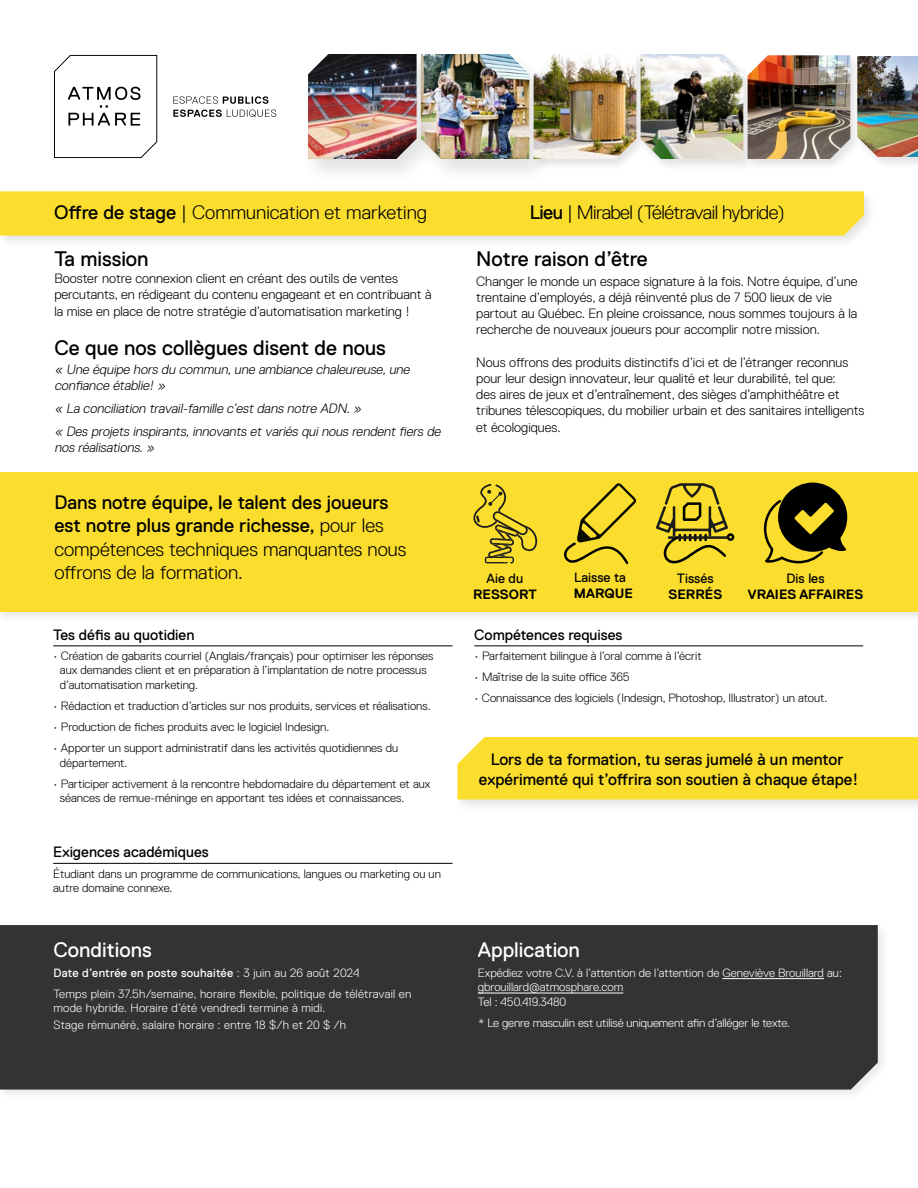
<style>
.page{position:relative;width:918px;height:1188px;background:#fff}
.page>*{position:absolute;margin:0;border:0;box-sizing:border-box;transform-origin:0 0}
.t1{font:21px "Replica Pro";color:#000}
.t2{font:21px "Replica Pro";color:#fff}
.t3{font:300 19.5px/23.4px "Replica Pro";color:#000}
.t4{font:300 19.5px "Replica Pro";letter-spacing:-.03em;color:#000}
.t5{font:16.5px/19.8px "Replica Pro";color:#000;text-align:center}
.t6{font:15px "Replica Pro";color:#000}
.t7{font:300 13.5px/16.2px "Replica Pro";color:#000}
.t8{font:italic 300 13.5px/16.2px "Replica Pro";color:#000}
.t9{font:13.5px/16.2px "Replica Pro";color:#000}
.t10{font:700 13.5px "Replica Pro";color:#000}
.t11{font:300 12px/14.4px "Replica Pro";color:#000}
.t12{font:300 12px/14.4px "Replica Pro";color:#fff}
.t13{font:300 12px/14.4px "Replica Pro";letter-spacing:.02em;color:#fff}
.t14{font:12px "Replica Pro";letter-spacing:.02em;color:#fff}
.s1{font-weight:400}
.s2{font-weight:300}
.s3{font-weight:700}
</style>
<div class="page">
<div style="left:0;top:469px;width:918px;height:154px;background:#000;opacity:.1"></div>
<div style="left:0;top:472px;width:918px;height:140px;background:#fbde2d"></div>
<div style="left:0;top:189px;width:876px;height:59px;background:#000;opacity:.1"></div>
<div style="left:0;top:191px;width:864px;height:45px;background:#fbde2d"></div>
<svg style="left:473px;top:484px;width:65px;height:79px"></svg>
<svg style="left:564px;top:483px;width:73px;height:81px"></svg>
<svg style="left:656px;top:483px;width:78px;height:80px"></svg>
<svg style="left:764px;top:483px;width:83px;height:81px"></svg>
<hr style="left:53px;top:646px;width:400px;height:1px;background:#000">
<hr style="left:53px;top:863px;width:400px;height:1px;background:#000">
<svg style="left:54px;top:55px;width:103px;height:103px"></svg>
<svg style="left:173px;top:96px;width:96px;height:8px"></svg>
<svg style="left:173px;top:110px;width:103px;height:7px"></svg>
<div style="left:638px;top:52px;width:117px;height:120px;background:#000;opacity:.11"></div>
<img style="left:648px;top:54px;width:95px;height:105px">
<div style="left:414px;top:50px;width:138px;height:134px;background:#000;opacity:.11"></div>
<img style="left:439px;top:54px;width:90px;height:105px">
<div style="left:531px;top:53px;width:117px;height:118px;background:#000;opacity:.11"></div>
<img style="left:534px;top:54px;width:102px;height:105px">
<div style="left:301px;top:50px;width:138px;height:134px;background:#000;opacity:.11"></div>
<img style="left:308px;top:54px;width:109px;height:105px">
<div style="left:745px;top:54px;width:117px;height:117px;background:#000;opacity:.11"></div>
<img style="left:748px;top:55px;width:102px;height:104px">
<div style="left:854px;top:54px;width:64px;height:115px;background:#000;opacity:.11"></div>
<img style="left:857px;top:56px;width:61px;height:101px">
<hr style="left:474px;top:646px;width:389px;height:1px;background:#000">
<div style="left:455px;top:735px;width:463px;height:78px;background:#000;opacity:.1"></div>
<div style="left:457px;top:737px;width:461px;height:63px;background:#fbde2d"></div>
<div style="left:0;top:923px;width:890px;height:178px;background:#f8f8f8"></div>
<div style="left:0;top:925px;width:878px;height:165px;background:#333"></div>
<hr style="left:722px;top:978px;width:102px;height:1px;background:#fff">
<hr style="left:478px;top:993px;width:145px;height:1px;background:#fff">
<p class="t3" style="left:54px;top:200px;width:375px"><span class="s1">Offre de stage</span> | Communication et marketing</p>
<p class="t4" style="left:530px;top:201px;width:256px"><span class="s1">Lieu</span> | Mirabel (Télétravail hybride)</p>
<p class="t1" style="left:54px;top:247px;width:96px">Ta mission</p>
<p class="t7" style="left:54px;top:270px;width:379px">Booster notre connexion client en créant des outils de ventes percutants, en rédigeant du contenu engageant et en contribuant à la mise en place de notre stratégie d’automatisation marketing !</p>
<p class="t1" style="left:54px;top:336px;width:333px">Ce que nos collègues disent de nous</p>
<p class="t8" style="left:54px;top:361px;width:359px">« Une équipe hors du commun,une ambiance chaleureuse,une confiance établie! »</p>
<p class="t8" style="left:54px;top:400px;width:311px">« La conciliation travail-famille c’est dans notre ADN.»</p>
<p class="t8" style="left:54px;top:423px;width:390px">« Des projets inspirants,innovants et variés qui nous rendent fiers de nos réalisations.»</p>
<p class="t3" style="left:54px;top:491px;width:353px"><span class="s1">Dans notre équipe, le talent des joueurs est notre plus grande richesse,</span> pour les compétences techniques manquantes nous offrons de la formation.</p>
<p class="t6" style="left:53px;top:626px;width:143px">Tes défis au quotidien</p>
<p class="t11" style="left:60px;top:649px;width:375px;text-indent:-7px">• Création de gabarits courriel (Anglais/français) pour optimiser les réponses aux demandes client et en préparation à l’implantation de notre processus d’automatisation marketing.</p>
<p class="t11" style="left:53px;top:699px;width:379px">• Rédaction et traduction d’articles sur nos produits, services et réalisations.</p>
<p class="t11" style="left:53px;top:720px;width:278px">• Production de fiches produits avec le logiciel Indesign.</p>
<p class="t11" style="left:60px;top:741px;width:340px;text-indent:-7px">• Apporter un support administratif dans les activités quotidiennes du département.</p>
<p class="t11" style="left:60px;top:777px;width:372px;text-indent:-7px">• Participer activement à la rencontre hebdomadaire du département et aux séances de remue-méninge en apportant tes idées et connaissances.</p>
<p class="t6" style="left:53px;top:844px;width:157px">Exigences académiques</p>
<p class="t11" style="left:53px;top:866px;width:389px">Étudiant dans un programme de communications, langues ou marketing ou un autre domaine connexe.</p>
<p class="t2" style="left:53px;top:938px;width:100px">Conditions</p>
<p class="t14" style="left:53px;top:966px;width:308px">Date d’entrée en poste souhaitée <span class="s2">: 3 juin au 26 août 2024</span></p>
<p class="t13" style="left:53px;top:987px;width:359px">Temps plein 37.5h/semaine, horaire flexible, politique de télétravail en mode hybride. Horaire d’été vendredi termine à midi.</p>
<p class="t13" style="left:53px;top:1018px;width:294px">Stage rémunéré, salaire horaire : entre 18 $/h et 20 $ /h</p>
<p class="t1" style="left:476px;top:247px;width:173px">Notre raison d’être</p>
<p class="t7" style="left:476px;top:273px;width:383px">Changer le monde un espace signature à la fois. Notre équipe, d’une trentaine d’employés, a déjà réinventé plus de 7 500 lieux de vie partout au Québec. En pleine croissance, nous sommes toujours à la recherche de nouveaux joueurs pour accomplir notre mission.</p>
<p class="t7" style="left:476px;top:354px;width:390px">Nous offrons des produits distinctifs d’ici et de l’étranger reconnus pour leur design innovateur, leur qualité et leur durabilité, tel que:<br>des aires de jeux et d’entraînement, des sièges d’amphithéâtre et tribunes télescopiques, du mobilier urbain et des sanitaires intelligents et écologiques.</p>
<p class="t9" style="left:487px;top:570px;width:38px">Aie du</p>
<p class="t10" style="left:473px;top:587px;width:65px">RESSORT</p>
<p class="t9" style="left:574px;top:569px;width:60px">Laisse ta<br><span class="s3">MARQUE</span></p>
<p class="t9" style="left:677px;top:570px;width:38px">Tissés</p>
<p class="t10" style="left:669px;top:587px;width:55px">SERRÉS</p>
<p class="t9" style="left:787px;top:570px;width:39px">Dis les</p>
<p class="t10" style="left:748px;top:587px;width:117px">VRAIES AFFAIRES</p>
<p class="t6" style="left:474px;top:626px;width:150px">Compétences requises</p>
<p class="t11" style="left:474px;top:649px;width:229px">• Parfaitement bilingue à l’oral comme à l’écrit</p>
<p class="t11" style="left:474px;top:670px;width:157px">• Maîtrise de la suite office 365</p>
<p class="t11" style="left:474px;top:691px;width:355px">• Connaissance des logiciels (Indesign, Photoshop, Illustrator) un atout.</p>
<p class="t5" style="left:479px;top:749px;width:381px">Lors de ta formation, tu seras jumelé à un mentor expérimenté qui t’offrira son soutien à chaque étape!</p>
<p class="t2" style="left:478px;top:938px;width:104px">Application</p>
<p class="t12" style="left:478px;top:966px;width:365px">Expédiez votre C.V. à l’attention de l’attention de Geneviève Brouillard au: gbrouillard@atmosphare.com<br>Tel : 450.419.3480</p>
<p class="t12" style="left:478px;top:1015px;width:314px">* Le genre masculin est utilisé uniquement afin d’alléger le texte.</p>
</div>
